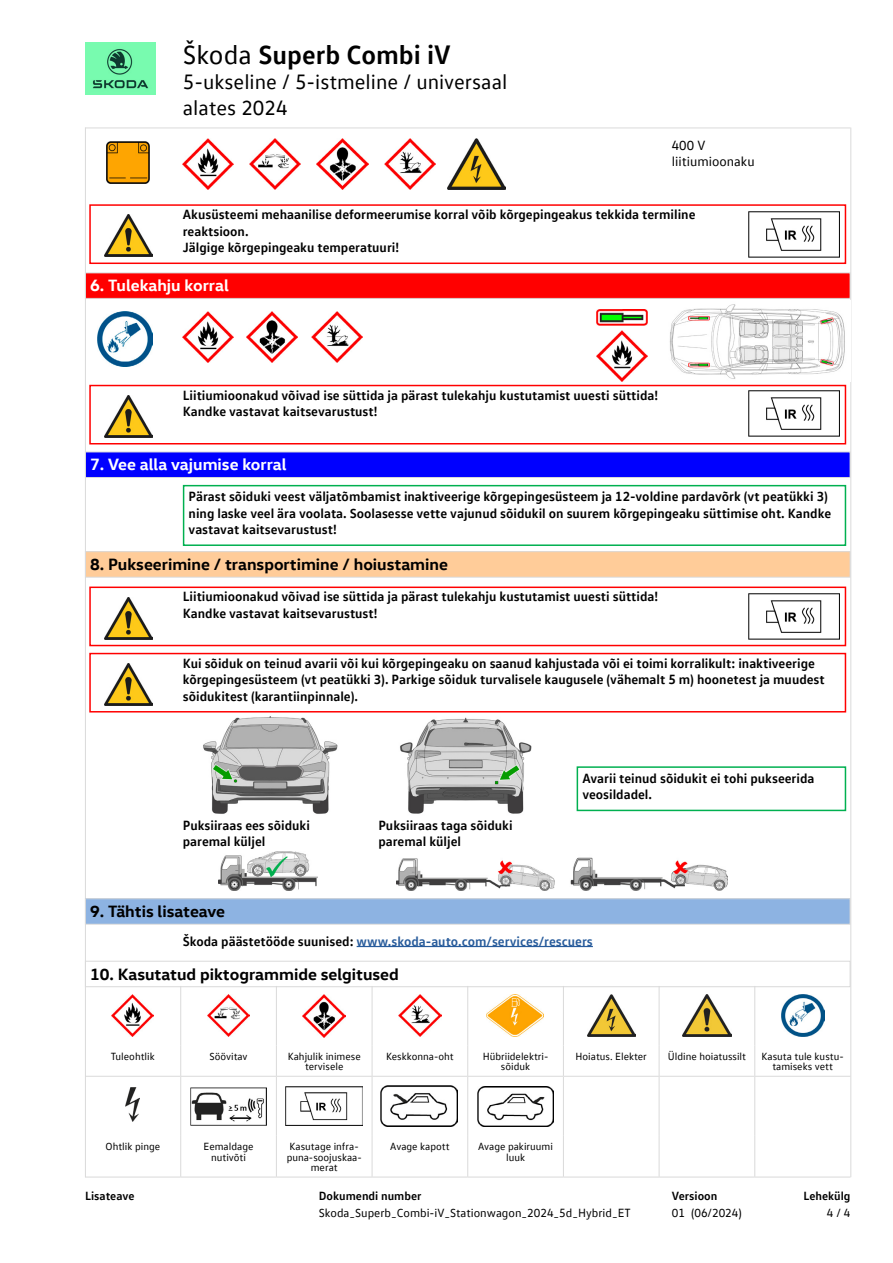
<style>
.page{position:relative;width:893px;height:1263px;background:#fff}
.page>*{position:absolute;margin:0;border:0;box-sizing:border-box;transform-origin:0 0}
.t1{font:700 27px "VW Text Office";color:#000}
.t2{font:21px/25.5px "VW Text Office";color:#000}
.t3{font:700 16.5px "VW Head Office";color:#000}
.t4{font:700 16.5px "VW Head Office";color:#fff}
.t5{font:700 13.5px/16.5px "VW Text Office";color:#000}
.t6{font:700 13.5px "VW Text Office";color:#275b9b}
.t7{font:13.5px/16.5px "VW Text Office";color:#000}
.t8{font:12px "VW Text Office";color:#000}
.t9{font:700 12px "VW Text Office";color:#000}
.t10{font:10.5px/10.5px "VW Text Office";color:#000;text-align:center}
.s1{font-weight:400}
.s2{color:#000}
</style>
<div class="page">
<img style="left:85px;top:43px;width:71px;height:52px">
<img style="left:104px;top:663px;width:48px;height:42px">
<div style="left:89px;top:653px;width:757px;height:59px;border:2px solid #f00"></div>
<div style="left:183px;top:485px;width:663px;height:61px;border:2px solid #00b050"></div>
<div style="left:577px;top:766px;width:269px;height:45px;border:2px solid #00b050"></div>
<img style="left:104px;top:395px;width:48px;height:42px">
<div style="left:89px;top:385px;width:757px;height:59px;border:2px solid #f00"></div>
<img style="left:748px;top:390px;width:92px;height:47px">
<img style="left:104px;top:597px;width:48px;height:42px">
<div style="left:89px;top:586px;width:757px;height:60px;border:2px solid #f00"></div>
<img style="left:748px;top:594px;width:92px;height:46px">
<div style="left:85px;top:273px;width:765px;height:25px;background:#f00"></div>
<div style="left:85px;top:272px;width:765px;height:27px;border:1px solid #dadada"></div>
<div style="left:85px;top:452px;width:765px;height:25px;background:#00f"></div>
<div style="left:85px;top:452px;width:765px;height:26px;border:1px solid #dadada"></div>
<div style="left:85px;top:552px;width:765px;height:25px;background:#fc9"></div>
<div style="left:85px;top:551px;width:765px;height:26px;border:1px solid #dadada"></div>
<div style="left:85px;top:961px;width:765px;height:26px;border:1px solid #dadada"></div>
<img style="left:97px;top:312px;width:55px;height:55px">
<img style="left:183px;top:312px;width:51px;height:51px">
<img style="left:247px;top:312px;width:51px;height:51px">
<img style="left:311px;top:312px;width:51px;height:51px">
<hr style="left:85px;top:128px;width:765px;height:1px;background:#dadada">
<hr style="left:85px;top:128px;width:1px;height:1049px;background:#dadada">
<hr style="left:850px;top:128px;width:1px;height:1049px;background:#dadada">
<img style="left:219px;top:852px;width:99px;height:39px">
<img style="left:396px;top:857px;width:331px;height:34px">
<div style="left:85px;top:899px;width:765px;height:25px;background:#8db3e2"></div>
<div style="left:85px;top:898px;width:765px;height:26px;border:1px solid #dadada"></div>
<hr style="left:357px;top:946px;width:236px;height:1px;background:#275b9b">
<img style="left:104px;top:215px;width:48px;height:42px">
<div style="left:89px;top:204px;width:757px;height:60px;border:2px solid #f00"></div>
<img style="left:183px;top:138px;width:51px;height:51px">
<img style="left:250px;top:138px;width:51px;height:51px">
<img style="left:317px;top:138px;width:51px;height:52px">
<img style="left:384px;top:138px;width:51px;height:51px">
<img style="left:448px;top:138px;width:58px;height:51px">
<img style="left:106px;top:142px;width:43px;height:41px">
<img style="left:748px;top:212px;width:92px;height:46px">
<img style="left:669px;top:304px;width:176px;height:75px">
<img style="left:596px;top:330px;width:51px;height:52px">
<img style="left:596px;top:309px;width:51px;height:16px">
<img style="left:203px;top:716px;width:135px;height:98px">
<img style="left:400px;top:717px;width:131px;height:97px">
<hr style="left:276px;top:1077px;width:1px;height:59px;background:#dadada">
<hr style="left:372px;top:1077px;width:1px;height:59px;background:#dadada">
<hr style="left:467px;top:1077px;width:1px;height:59px;background:#dadada">
<hr style="left:563px;top:1077px;width:1px;height:59px;background:#dadada">
<hr style="left:659px;top:1077px;width:1px;height:59px;background:#dadada">
<hr style="left:754px;top:1077px;width:1px;height:59px;background:#dadada">
<hr style="left:276px;top:1136px;width:1px;height:41px;background:#dadada">
<hr style="left:372px;top:1136px;width:1px;height:41px;background:#dadada">
<hr style="left:467px;top:1136px;width:1px;height:41px;background:#dadada">
<hr style="left:563px;top:1136px;width:1px;height:41px;background:#dadada">
<hr style="left:659px;top:1136px;width:1px;height:41px;background:#dadada">
<hr style="left:754px;top:1136px;width:1px;height:41px;background:#dadada">
<hr style="left:181px;top:1177px;width:95px;height:1px;background:#dadada">
<hr style="left:276px;top:1177px;width:96px;height:1px;background:#dadada">
<hr style="left:372px;top:1177px;width:96px;height:1px;background:#dadada">
<hr style="left:468px;top:1177px;width:95px;height:1px;background:#dadada">
<hr style="left:563px;top:1177px;width:96px;height:1px;background:#dadada">
<hr style="left:659px;top:1177px;width:96px;height:1px;background:#dadada">
<hr style="left:755px;top:1177px;width:95px;height:1px;background:#dadada">
<hr style="left:180px;top:986px;width:1px;height:59px;background:#dadada">
<hr style="left:276px;top:986px;width:1px;height:59px;background:#dadada">
<hr style="left:372px;top:986px;width:1px;height:59px;background:#dadada">
<hr style="left:467px;top:986px;width:1px;height:59px;background:#dadada">
<hr style="left:563px;top:986px;width:1px;height:59px;background:#dadada">
<hr style="left:659px;top:986px;width:1px;height:59px;background:#dadada">
<hr style="left:180px;top:1045px;width:1px;height:31px;background:#dadada">
<hr style="left:276px;top:1045px;width:1px;height:31px;background:#dadada">
<hr style="left:372px;top:1045px;width:1px;height:31px;background:#dadada">
<hr style="left:467px;top:1045px;width:1px;height:31px;background:#dadada">
<hr style="left:563px;top:1045px;width:1px;height:31px;background:#dadada">
<hr style="left:659px;top:1045px;width:1px;height:31px;background:#dadada">
<hr style="left:181px;top:1076px;width:95px;height:1px;background:#dadada">
<hr style="left:276px;top:1076px;width:96px;height:1px;background:#dadada">
<hr style="left:372px;top:1076px;width:96px;height:1px;background:#dadada">
<hr style="left:468px;top:1076px;width:95px;height:1px;background:#dadada">
<hr style="left:563px;top:1076px;width:96px;height:1px;background:#dadada">
<hr style="left:659px;top:1076px;width:96px;height:1px;background:#dadada">
<hr style="left:85px;top:1076px;width:96px;height:1px;background:#dadada">
<hr style="left:180px;top:1077px;width:1px;height:59px;background:#dadada">
<hr style="left:180px;top:1136px;width:1px;height:41px;background:#dadada">
<hr style="left:85px;top:1177px;width:96px;height:1px;background:#dadada">
<hr style="left:754px;top:986px;width:1px;height:59px;background:#dadada">
<hr style="left:754px;top:1045px;width:1px;height:31px;background:#dadada">
<hr style="left:755px;top:1076px;width:95px;height:1px;background:#dadada">
<img style="left:111px;top:994px;width:43px;height:43px">
<img style="left:207px;top:994px;width:43px;height:43px">
<img style="left:303px;top:994px;width:42px;height:43px">
<img style="left:399px;top:994px;width:42px;height:43px">
<img style="left:486px;top:994px;width:57px;height:43px">
<img style="left:587px;top:994px;width:48px;height:43px">
<img style="left:683px;top:994px;width:48px;height:43px">
<img style="left:781px;top:994px;width:43px;height:43px">
<img style="left:126px;top:1087px;width:13px;height:34px">
<img style="left:190px;top:1088px;width:77px;height:37px">
<img style="left:286px;top:1087px;width:76px;height:38px">
<img style="left:381px;top:1086px;width:76px;height:40px">
<img style="left:477px;top:1086px;width:77px;height:40px">
<h1 class="t1" style="left:183px;top:37px;width:269px"><span class="s1">Škoda</span> Superb Combi iV</h1>
<h2 class="t2" style="left:183px;top:69px;width:326px">5-ukseline / 5-istmeline / universaal alates 2024</h2>
<p class="t7" style="left:672px;top:136px;width:84px">400 V liitiumioonaku</p>
<p class="t5" style="left:183px;top:206px;width:514px">Akusüsteemi mehaanilise deformeerumise korral võib kõrgepingeakus tekkida termiline reaktsioon.<br>Jälgige kõrgepingeaku temperatuuri!</p>
<p class="t4" style="left:90px;top:275px;width:140px">6. Tulekahju korral</p>
<p class="t5" style="left:183px;top:386px;width:477px">Liitiumioonakud võivad ise süttida ja pärast tulekahju kustutamist uuesti süttida!<br>Kandke vastavat kaitsevarustust!</p>
<p class="t4" style="left:90px;top:454px;width:198px">7. Vee alla vajumise korral</p>
<p class="t5" style="left:189px;top:488px;width:644px">Pärast sõiduki veest väljatõmbamist inaktiveerige kõrgepingesüsteem ja 12-voldine pardavõrk (vt peatükki 3) ning laske veel ära voolata. Soolasesse vette vajunud sõidukil on suurem kõrgepingeaku süttimise oht. Kandke vastavat kaitsevarustust!</p>
<p class="t3" style="left:90px;top:554px;width:359px">8. Pukseerimine / transportimine / hoiustamine</p>
<p class="t5" style="left:183px;top:588px;width:477px">Liitiumioonakud võivad ise süttida ja pärast tulekahju kustutamist uuesti süttida!<br>Kandke vastavat kaitsevarustust!</p>
<p class="t5" style="left:183px;top:654px;width:643px">Kui sõiduk on teinud avarii või kui kõrgepingeaku on saanud kahjustada või ei toimi korralikult: inaktiveerige kõrgepingesüsteem (vt peatükki 3). Parkige sõiduk turvalisele kaugusele (vähemalt 5 m) hoonetest ja muudest sõidukitest (karantiinpinnale).</p>
<p class="t5" style="left:183px;top:816px;width:129px">Puksiiraas ees sõiduki paremal küljel</p>
<p class="t5" style="left:378px;top:816px;width:136px">Puksiiraas taga sõiduki paremal küljel</p>
<p class="t5" style="left:582px;top:769px;width:234px">Avarii teinud sõidukit ei tohi pukseerida veosildadel.</p>
<p class="t3" style="left:90px;top:901px;width:137px">9. Tähtis lisateave</p>
<p class="t6" style="left:183px;top:932px;width:412px"><span class="s2">Škoda päästetööde suunised:</span> www.skoda-auto.com/services/rescuers</p>
<p class="t3" style="left:90px;top:963px;width:310px">10. Kasutatud piktogrammide selgitused</p>
<p class="t10" style="left:111px;top:1050px;width:45px">Tuleohtlik</p>
<p class="t10" style="left:209px;top:1050px;width:40px">Söövitav</p>
<p class="t10" style="left:288px;top:1050px;width:74px">Kahjulik inimese tervisele</p>
<p class="t10" style="left:386px;top:1050px;width:69px">Keskkonna-oht</p>
<p class="t10" style="left:483px;top:1050px;width:67px">Hübriidelektri&shy;sõiduk</p>
<p class="t10" style="left:575px;top:1050px;width:73px">Hoiatus. Elekter</p>
<p class="t10" style="left:668px;top:1050px;width:80px">Üldine hoiatussilt</p>
<p class="t10" style="left:761px;top:1050px;width:84px">Kasuta tule kustu&shy;tamiseks vett</p>
<p class="t10" style="left:106px;top:1141px;width:56px">Ohtlik pinge</p>
<p class="t10" style="left:204px;top:1141px;width:51px">Eemaldage nutivõti</p>
<p class="t10" style="left:287px;top:1141px;width:77px">Kasutage infra&shy;puna-soojuskaa&shy;merat</p>
<p class="t10" style="left:390px;top:1141px;width:61px">Avage kapott</p>
<p class="t10" style="left:478px;top:1141px;width:76px">Avage pakiruumi luuk</p>
<p class="t9" style="left:85px;top:1188px;width:51px">Lisateave</p>
<p class="t9" style="left:319px;top:1188px;width:104px">Dokumendi number</p>
<p class="t8" style="left:319px;top:1206px;width:313px">Skoda_Superb_Combi-iV_Stationwagon_2024_5d_Hybrid_ET</p>
<p class="t9" style="left:672px;top:1188px;width:47px">Versioon</p>
<p class="t8" style="left:672px;top:1206px;width:72px">01 (06/2024)</p>
<p class="t9" style="left:803px;top:1188px;width:49px">Lehekülg</p>
<p class="t8" style="left:827px;top:1206px;width:25px">4 / 4</p>
</div>
